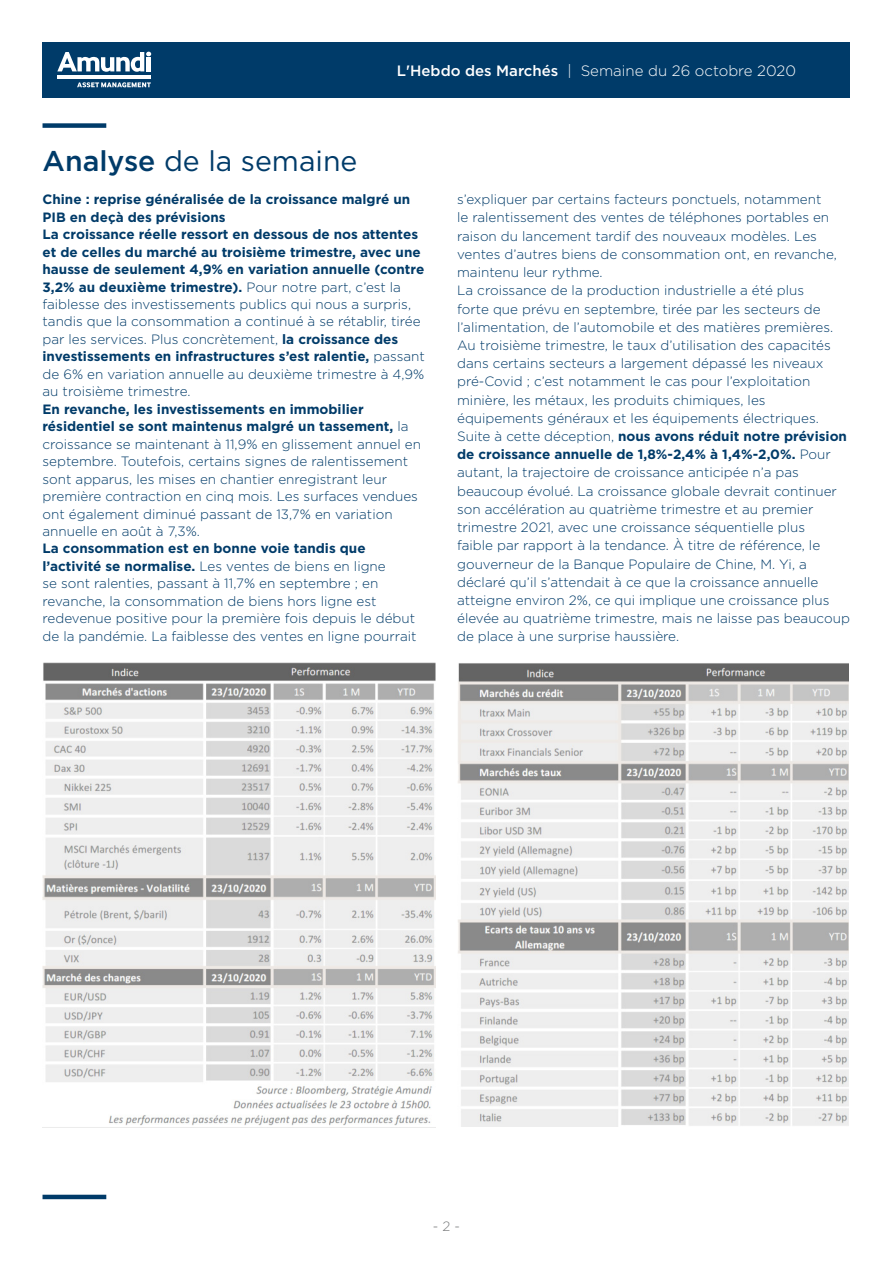
<style>
.page{position:relative;width:893px;height:1263px;background:#fff}
.page>*{position:absolute;margin:0;border:0;box-sizing:border-box;transform-origin:0 0}
.t1{font:28.5px "Gotham";color:#003b69}
.t2{font:300 15px "Gotham";color:#fff}
.t3{font:300 13.5px/18.1px "Gotham";color:#003b69}
.t4{font:700 13.5px/17.4px "Gotham";color:#003b69}
.t5{font:300 13.5px "Gotham";color:#787a7b}
.s1{font-weight:500}
.s2{font-weight:300}
.s3{font-weight:700}
</style>
<div class="page">
<div style="left:43px;top:43px;width:807px;height:55px;background:#003b69"></div>
<svg style="left:57px;top:52px;width:94px;height:20px"></svg>
<hr style="left:147px;top:57px;width:4px;height:14px;background:#fff">
<hr style="left:58px;top:75px;width:93px;height:4px;background:#fff">
<svg style="left:77px;top:82px;width:74px;height:6px"></svg>
<div style="left:43px;top:123px;width:63px;height:5px;background:#003b69"></div>
<hr style="left:43px;top:1195px;width:63px;height:4px;background:#003b69">
<img style="left:43px;top:663px;width:392px;height:463px">
<img style="left:458px;top:663px;width:390px;height:463px">
<p class="t2" style="left:397px;top:61px;width:401px"><span class="s1">L'Hebdo des Marchés</span> | Semaine du 26 octobre 2020</p>
<h1 class="t1" style="left:43px;top:142px;width:316px"><span class="s1">Analyse</span> de la semaine</h1>
<p class="t4" style="left:43px;top:191px;width:384px">Chine : reprise généralisée de la croissance malgré un PIB en deçà des prévisions<br>La croissance réelle ressort en dessous de nos attentes et de celles du marché au troisième trimestre, avec une hausse de seulement 4,9% en variation annuelle (contre 3,2% au deuxième trimestre). <span class="s2">Pour notre part, c’est la faiblesse des investissements publics qui nous a surpris, tandis que la consommation a continué à se rétablir, tirée par les services. Plus concrètement,</span> la croissance des investissements en infrastructures s’est ralentie, <span class="s2">passant de 6% en variation annuelle au deuxième trimestre à 4,9% au troisième trimestre.</span></p>
<p class="t3" style="left:43px;top:400px;width:380px;line-height:17.4px"><span class="s3">En revanche, les investissements en immobilier résidentiel se sont maintenus malgré un tassement,</span> la croissance se maintenant à 11,9% en glissement annuel en septembre. Toutefois, certains signes de ralentissement sont apparus, les mises en chantier enregistrant leur première contraction en cinq mois. Les surfaces vendues ont également diminué passant de 13,7% en variation annuelle en août à 7,3%.</p>
<p class="t3" style="left:43px;top:540px;width:376px;line-height:17.4px"><span class="s3">La consommation est en bonne voie tandis que l’activité se normalise.</span> Les ventes de biens en ligne<br>se sont ralenties, passant à 11,7% en septembre ; en revanche, la consommation de biens hors ligne est redevenue positive pour la première fois depuis le début de la pandémie. La faiblesse des ventes en ligne pourrait</p>
<p class="t3" style="left:457px;top:190px;width:394px">s’expliquer par certains facteurs ponctuels, notamment<br>le ralentissement des ventes de téléphones portables en raison du lancement tardif des nouveaux modèles. Les ventes d’autres biens de consommation ont, en revanche, maintenu leur rythme.<br>La croissance de la production industrielle a été plus<br>forte que prévu en septembre, tirée par les secteurs de l’alimentation, de l’automobile et des matières premières.<br>Au troisième trimestre, le taux d’utilisation des capacités dans certains secteurs a largement dépassé les niveaux pré-Covid ; c’est notamment le cas pour l’exploitation minière, les métaux, les produits chimiques, les équipements généraux et les équipements électriques.<br>Suite à cette déception, <span class="s3">nous avons réduit notre prévision de croissance annuelle de 1,8%-2,4% à 1,4%-2,0%.</span> Pour autant, la trajectoire de croissance anticipée n’a pas beaucoup évolué. La croissance globale devrait continuer son accélération au quatrième trimestre et au premier trimestre 2021, avec une croissance séquentielle plus<br>faible par rapport à la tendance. À titre de référence, le gouverneur de la Banque Populaire de Chine, M. Yi, a déclaré qu’il s’attendait à ce que la croissance annuelle atteigne environ 2%, ce qui implique une croissance plus élevée au quatrième trimestre, mais ne laisse pas beaucoup de place à une surprise haussière.</p>
<p class="t5" style="left:433px;top:1218px;width:29px">- 2 -</p>
</div>
